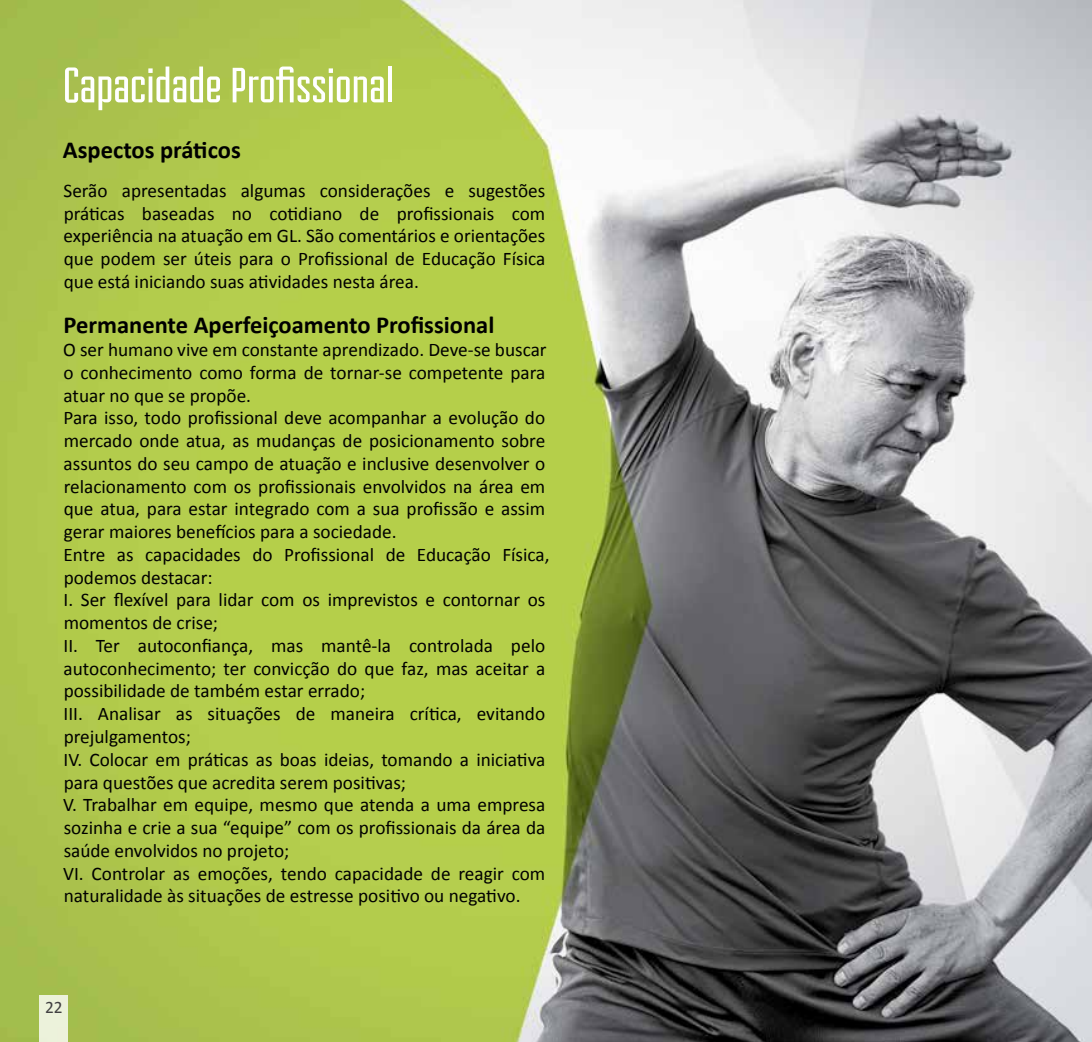
<style>
.page{position:relative;width:1092px;height:1042px;background:#fff}
.page>*{position:absolute;margin:0;border:0;box-sizing:border-box;transform-origin:0 0}
.t1{font:52.5px "Fairview";color:#fff}
.t2{font:700 24.5px "Calibri";color:#000}
.t3{font:19.25px/22.8px "Calibri";color:#000;text-align:justify}
.t4{font:17.5px "Calibri";color:#414042}
</style>
<div class="page">
<img style="left:0;top:0;width:1091px;height:1042px">
<div style="left:40px;top:995px;width:28px;height:47px;background:#ecf2db"></div>
<h1 class="t1" style="left:63px;top:59px;width:332px">Capacidade Profissional</h1>
<p class="t2" style="left:63px;top:134px;width:179px">Aspectos práticos</p>
<p class="t3" style="left:63px;top:179px;width:483px">Serão apresentadas algumas considerações e sugestões práticas baseadas no cotidiano de profissionais com experiência na atuação em GL. São comentários e orientações que podem ser úteis para o Profissional de Educação Física que está iniciando suas atividades nesta área.</p>
<p class="t2" style="left:63px;top:309px;width:432px">Permanente Aperfeiçoamento Profissional</p>
<p class="t3" style="left:63px;top:338px;width:488px;text-align:left">O ser humano vive em constante aprendizado. Deve-se buscar o conhecimento como forma de tornar-se competente para atuar no que se propõe.<br>Para isso, todo profissional deve acompanhar a evolução do mercado onde atua, as mudanças de posicionamento sobre assuntos do seu campo de atuação e inclusive desenvolver o relacionamento com os profissionais envolvidos na área em que atua, para estar integrado com a sua profissão e assim gerar maiores benefícios para a sociedade.<br>Entre as capacidades do Profissional de Educação Física, podemos destacar:<br>I. Ser flexível para lidar com os imprevistos e contornar os momentos de crise;<br>II. Ter autoconfiança, mas mantê-la controlada pelo autoconhecimento; ter convicção do que faz, mas aceitar a possibilidade de também estar errado;<br>III. Analisar as situações de maneira crítica, evitando prejulgamentos;<br>IV. Colocar em práticas as boas ideias, tomando a iniciativa para questões que acredita serem positivas;<br>V. Trabalhar em equipe, mesmo que atenda a uma empresa sozinha e crie a sua “equipe” com os profissionais da área da saúde envolvidos no projeto;<br>VI. Controlar as emoções, tendo capacidade de reagir com naturalidade às situações de estresse positivo ou negativo.</p>
<p class="t4" style="left:45px;top:996px;width:19px">22</p>
</div>
